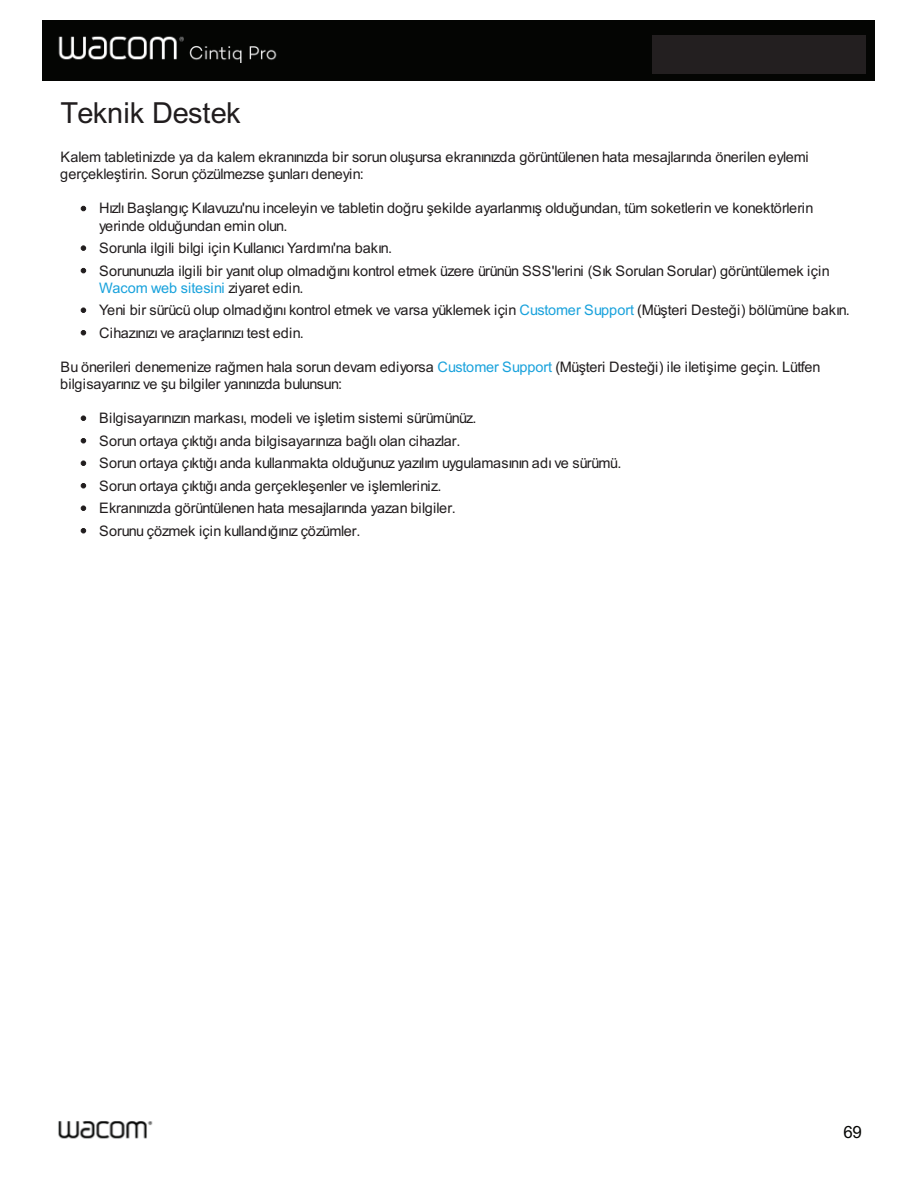
<style>
.page{position:relative;width:918px;height:1188px;background:#fff}
.page>*{position:absolute;margin:0;border:0;box-sizing:border-box;transform-origin:0 0}
.t1{font:32.4px "Arial";letter-spacing:-.005em;color:#211d1e}
.t2{font:18.9px "Arial";color:#040503}
.t3{font:16.2px/22.5px "Arial";letter-spacing:-.005em;color:#211d1e}
.s1{color:#19a2dc}
</style>
<div class="page">
<svg style="left:81px;top:206px;width:5px;height:5px"></svg>
<svg style="left:81px;top:245px;width:5px;height:6px"></svg>
<svg style="left:81px;top:268px;width:5px;height:5px"></svg>
<svg style="left:81px;top:308px;width:5px;height:5px"></svg>
<svg style="left:81px;top:330px;width:5px;height:5px"></svg>
<svg style="left:81px;top:416px;width:5px;height:5px"></svg>
<svg style="left:81px;top:438px;width:5px;height:5px"></svg>
<svg style="left:81px;top:461px;width:5px;height:5px"></svg>
<svg style="left:81px;top:483px;width:5px;height:5px"></svg>
<svg style="left:81px;top:506px;width:5px;height:5px"></svg>
<svg style="left:81px;top:528px;width:5px;height:5px"></svg>
<div style="left:42px;top:20px;width:833px;height:60px;background:#040503"></div>
<img style="left:58px;top:36px;width:219px;height:26px">
<img style="left:58px;top:1121px;width:95px;height:18px">
<div style="left:652px;top:35px;width:214px;height:38px;background:#231f20"></div>
<h1 class="t1" style="left:60px;top:97px;width:182px">Teknik Destek</h1>
<p class="t3" style="left:60px;top:149px;width:750px;line-height:17.1px">Kalem tabletinizde ya da kalem ekranınızda bir sorun oluşursa ekranınızda görüntülenen hata mesajlarında önerilen eylemi gerçekleştirin. Sorun çözülmezse şunları deneyin:</p>
<p class="t3" style="left:99px;top:200px;width:716px;line-height:17.1px">HızlıBaşlangıç Kılavuzu'nu inceleyin ve tabletin doğru şekilde ayarlanmış olduğundan, tüm soketlerin ve konektörlerin yerinde olduğundan emin olun.</p>
<p class="t3" style="left:99px;top:237px;width:732px">Sorunla ilgili bilgi için KullanıcıYardımı'na bakın.<br>Sorununuzla ilgili bir yanıt olup olmadığını kontrol etmek üzere ürünün SSS'lerini (Sık Sorulan Sorular) görüntülemek için</p>
<p class="t3" style="left:99px;top:277px;width:752px"><span class="s1">Wacom web sitesini</span> ziyaret edin.<br>Yeni bir sürücü olup olmadığını kontrol etmek ve varsa yüklemek için <span class="s1">Customer Support</span> (Müşteri Desteği) bölümüne bakın.<br>Cihazınızı ve araçlarınızı test edin.</p>
<p class="t3" style="left:60px;top:359px;width:762px;line-height:17.1px">Bu önerileri denemenize rağmen hala sorun devam ediyorsa <span class="s1">Customer Support</span> (Müşteri Desteği) ile iletişime geçin. Lütfen bilgisayarınız ve şu bilgiler yanınızda bulunsun:</p>
<p class="t3" style="left:99px;top:407px;width:524px">Bilgisayarınızın markası, modeli ve işletim sistemi sürümünüz.<br>Sorun ortaya çıktığı anda bilgisayarınıza bağlı olan cihazlar.<br>Sorun ortaya çıktığı anda kullanmakta olduğunuz yazılım uygulamasının adı ve sürümü.<br>Sorun ortaya çıktığı anda gerçekleşenler ve işlemleriniz.<br>Ekranınızda görüntülenen hata mesajlarında yazan bilgiler.<br>Sorunu çözmek için kullandığınız çözümler.</p>
<p class="t2" style="left:843px;top:1123px;width:20px">69</p>
</div>
